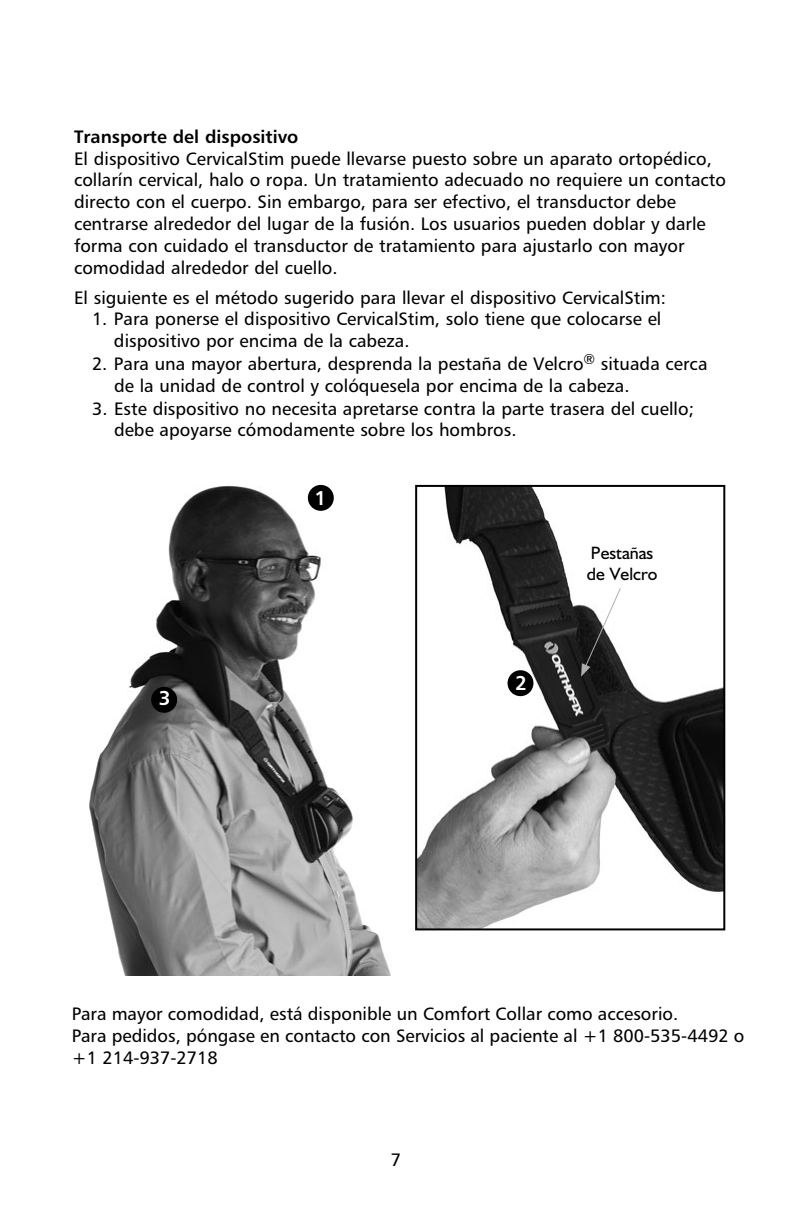
<style>
.page{position:relative;width:792px;height:1224px;background:#fff}
.page>*{position:absolute;margin:0;border:0;box-sizing:border-box;transform-origin:0 0}
.t1{font:20px "Humanist 777 BT Bold B";color:#fff}
.t2{font:18px/22px "Humanist 777 BT Roman B";color:#000}
.t3{font:18px "Humanist 777 BT Bold B";color:#000}
.t4{font:18px/21.6px "Humanist 521 BT";color:#000}
</style>
<div class="page">
<img style="left:89px;top:484px;width:302px;height:492px">
<img style="left:418px;top:488px;width:304px;height:439px">
<div style="left:415px;top:485px;width:310px;height:445px;border:2px solid #000"></div>
<svg style="left:581px;top:587px;width:41px;height:90px"></svg>
<div style="left:308px;top:485px;width:26px;height:26px;background:#000;border-radius:50%"></div>
<div style="left:508px;top:670px;width:25px;height:26px;background:#000;border-radius:50%"></div>
<div style="left:151px;top:687px;width:26px;height:26px;background:#000;border-radius:50%"></div>
<p class="t3" style="left:74px;top:125px;width:226px">Transporte del dispositivo</p>
<p class="t2" style="left:74px;top:147px;width:654px">El dispositivo CervicalStim puede llevarse puesto sobre un aparato ortopédico, collarín cervical, halo o ropa. Un tratamiento adecuado no requiere un contacto directo con el cuerpo. Sin embargo, para ser efectivo, el transductor debe centrarse alrededor del lugar de la fusión. Los usuarios pueden doblar y darle forma con cuidado el transductor de tratamiento para ajustarlo con mayor comodidad alrededor del cuello.</p>
<p class="t2" style="left:74px;top:286px;width:593px">El siguiente es el método sugerido para llevar el dispositivo CervicalStim:</p>
<p class="t2" style="left:114px;top:308px;width:549px;text-indent:-22px">1. Para ponerse el dispositivo CervicalStim, solo tiene que colocarse el dispositivo por encima de la cabeza.</p>
<p class="t2" style="left:114px;top:353px;width:595px;text-indent:-22px">2. Para una mayor abertura, desprenda la pestaña de Velcro<sup>®</sup> situada cerca de la unidad de control y colóquesela por encima de la cabeza.</p>
<p class="t2" style="left:114px;top:397px;width:581px;text-indent:-22px">3. Este dispositivo no necesita apretarse contra la parte trasera del cuello; debe apoyarse cómodamente sobre los hombros.</p>
<p class="t1" style="left:159px;top:686px;width:13px">3</p>
<p class="t1" style="left:314px;top:485px;width:13px">1</p>
<p class="t1" style="left:515px;top:670px;width:13px">2</p>
<p class="t4" style="left:587px;top:541px;width:72px">Pestañas de Velcro</p>
<p class="t2" style="left:72px;top:1003px;width:674px">Para mayor comodidad, está disponible un Comfort Collar como accesorio.<br>Para pedidos, póngase en contacto con Servicios al paciente al +1 800-535-4492 o +1 214-937-2718</p>
<p class="t2" style="left:391px;top:1149px;width:12px">7</p>
</div>
